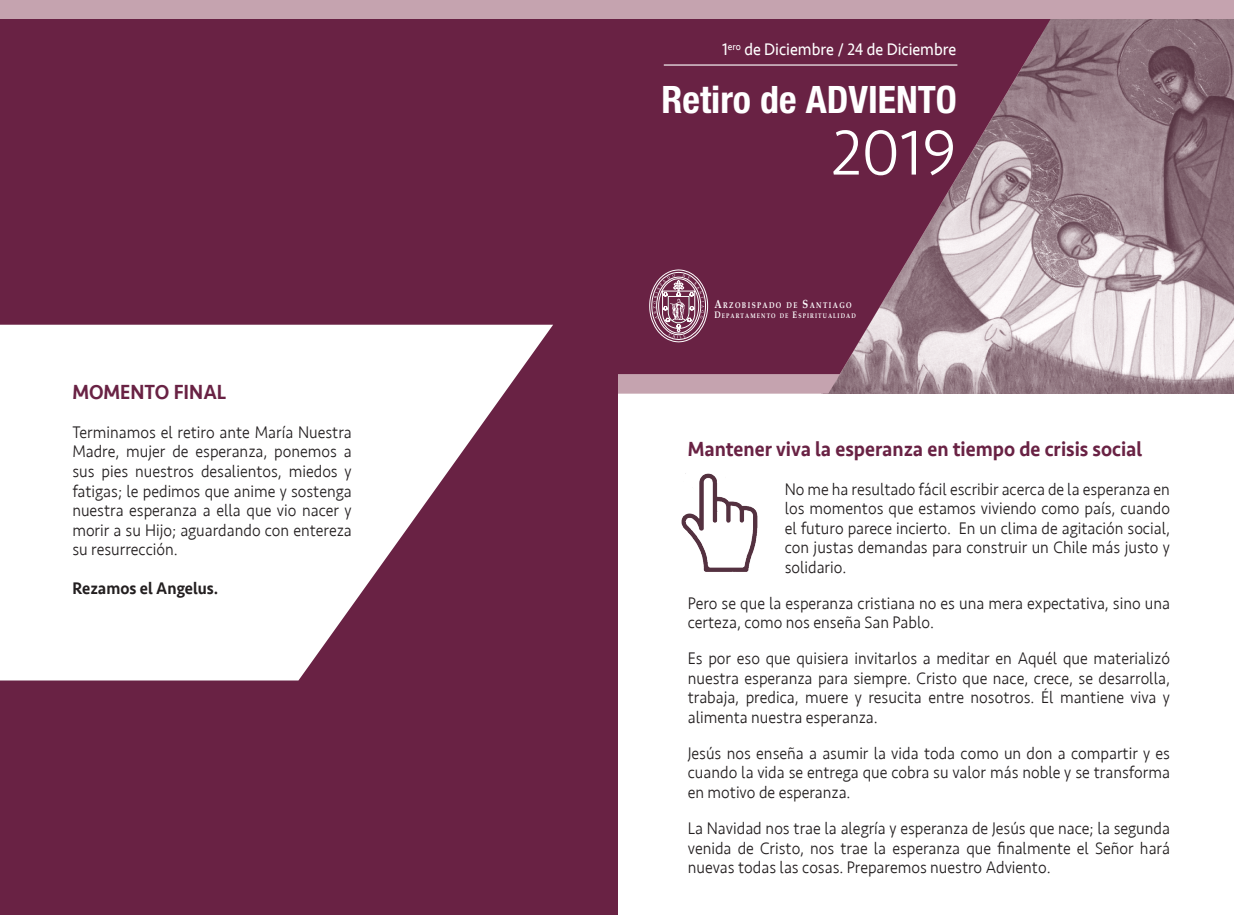
<style>
.page{position:relative;width:1234px;height:915px;background:#fff}
.page>*{position:absolute;margin:0;border:0;box-sizing:border-box;transform-origin:0 0}
.t1{font:300 65.55px "Seravek";color:#fff}
.t2{font:700 condensed 37.8px "Helvetica Neue LT Std";color:#fff}
.t3{font:500 21px "Seravek";color:#692244;scale:.93 1}
.t4{font:300 17.25px/19.5px "Seravek";color:#231f20;text-align:justify;scale:.93 1}
.t5{font:17.25px "Seravek";color:#fff;scale:.93 1}
.t6{font:500 17.25px "Seravek";color:#231f20;scale:.93 1}
.t7{font:700 8.25px "Book Antiqua";letter-spacing:.215em;color:#fff;scale:.8 1}
.t8{font:700 6.6px "Book Antiqua";letter-spacing:.215em;color:#fff;scale:.8 1}
.s1{font-size:11.7px}
.s2{font-size:9.3px}
</style>
<div class="page">
<img style="left:1039px;top:19px;width:194px;height:374px">
<svg style="left:617px;top:374px;width:422px;height:19px;background:#af929c"></svg>
<svg style="left:617px;top:19px;width:433px;height:355px;background:#7c435e"></svg>
<svg style="left:648px;top:269px;width:60px;height:73px;background:#94627a"></svg>
<img style="left:681px;top:473px;width:77px;height:99px">
<hr style="left:663px;top:64px;width:294px;height:2px;background:#fff">
<div style="left:0;top:0;width:617px;height:914px;background:#692244"></div>
<svg style="left:0;top:324px;width:553px;height:356px;fill:#fff"></svg>
<div style="left:0;top:0;width:1233px;height:19px;background:#c5a3af"></div>
<p class="t3" style="left:72px;top:379px;width:167px">MOMENTO FINAL</p>
<p class="t4" style="left:72px;top:422px;width:302px">Terminamos el retiro ante María Nuestra Madre, mujer de esperanza, ponemos a sus pies nuestros desalientos, miedos y fatigas; le pedimos que anime y sostenga nuestra esperanza a ella que vio nacer y morir a su Hijo; aguardando con entereza su resurrección.</p>
<p class="t6" style="left:72px;top:577px;width:158px">Rezamos el Angelus.</p>
<p class="t5" style="left:722px;top:36px;width:253px">1<sup>ero</sup> de Diciembre / 24 de Diciembre</p>
<p class="t2" style="left:661px;top:77px;width:297px">Retiro de ADVIENTO</p>
<p class="t1" style="left:831px;top:114px;width:127px">2019</p>
<p class="t7" style="left:714px;top:300px;width:173px"><span class="s1">A</span>RZOBISPADO DE <span class="s1">S</span>ANTIAGO</p>
<p class="t8" style="left:714px;top:312px;width:178px"><span class="s2">D</span>EPARTAMENTO DE <span class="s2">E</span>SPIRITUALIDAD</p>
<p class="t3" style="left:687px;top:435px;width:490px">Mantener viva la esperanza en tiempo de crisis social</p>
<p class="t4" style="left:784px;top:479px;width:416px">No me ha resultado fácil escribir acerca de la esperanza en los momentos que estamos viviendo como país, cuando el futuro parece incierto. En un clima de agitación social, con justas demandas para construir un Chile más justo y solidario.</p>
<p class="t4" style="left:687px;top:593px;width:520px">Pero se que la esperanza cristiana no es una mera expectativa, sino una certeza, como nos enseña San Pablo.</p>
<p class="t4" style="left:687px;top:649px;width:520px">Es por eso que quisiera invitarlos a meditar en Aquél que materializó nuestra esperanza para siempre. Cristo que nace, crece, se desarrolla, trabaja, predica, muere y resucita entre nosotros. Él mantiene viva y alimenta nuestra esperanza.</p>
<p class="t4" style="left:687px;top:743px;width:520px">Jesús nos enseña a asumir la vida toda como un don a compartir y es cuando la vida se entrega que cobra su valor más noble y se transforma en motivo de esperanza.</p>
<p class="t4" style="left:687px;top:818px;width:520px">La Navidad nos trae la alegría y esperanza de Jesús que nace; la segunda venida de Cristo, nos trae la esperanza que finalmente el Señor hará nuevas todas las cosas. Preparemos nuestro Adviento.</p>
</div>
